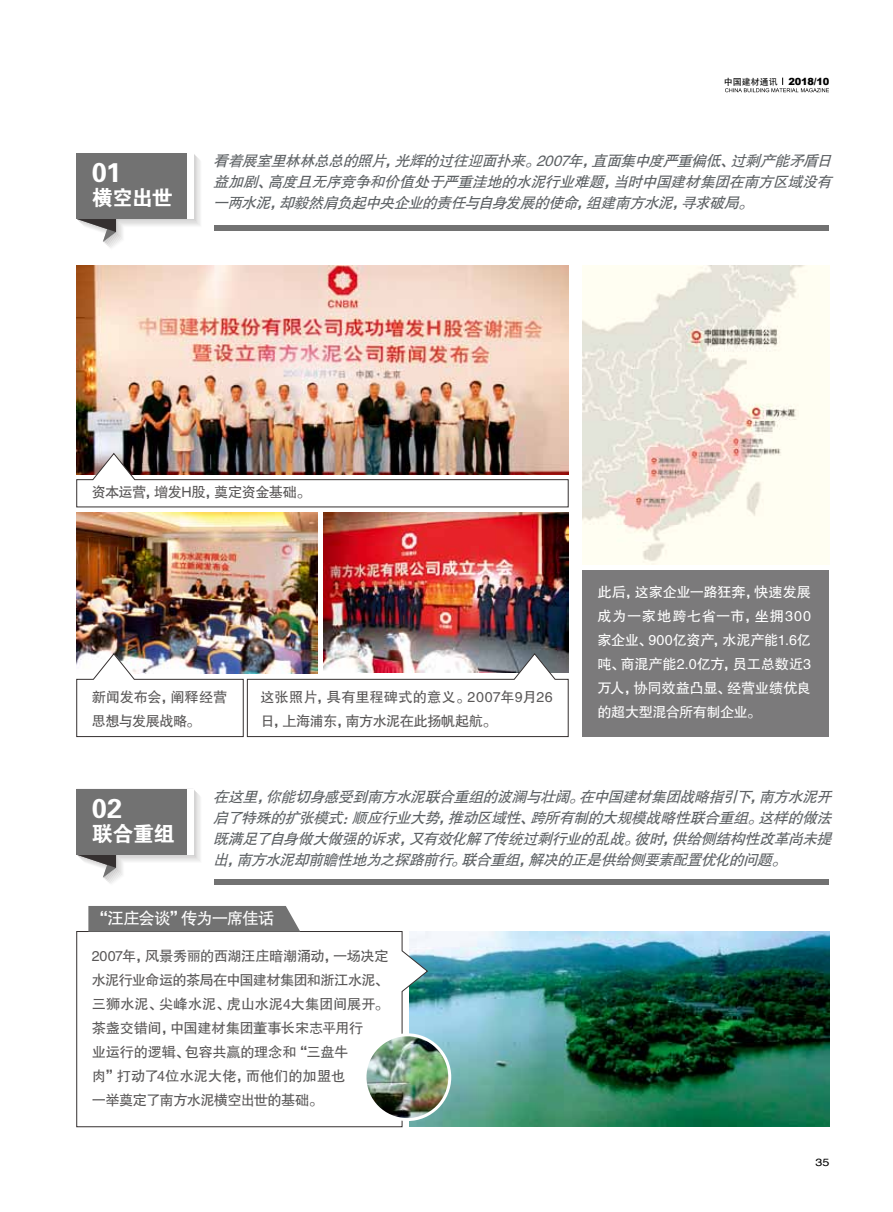
<style>
.page{position:relative;width:893px;height:1212px;background:#fff}
.page>*{position:absolute;margin:0;border:0;box-sizing:border-box;transform-origin:0 0}
.t1{font:27.15px "FZDHTJW GB1 0";color:#fff}
.t2{font:21px "FZDHTJW GB1 0";letter-spacing:-.025em;color:#fff}
.t3{font:16.5px "FZHTJW GB1 0";letter-spacing:-.065em;color:#fff}
.t4{font:italic 15px/21px "FZHTJW GB1 0";color:#5d6164}
.t5{font:14.25px/24px "FZHTJW GB1 0";letter-spacing:-.025em;color:#595757}
.t6{font:14.25px/24px "FZHTJW GB1 0";letter-spacing:-.025em;color:#fff;text-align:justify}
.t7{font:14.25px "FZHTJW GB1 0";letter-spacing:-.05em;color:#595757}
.t8{font:10.5px "Helvetica";color:#000;scale:1.2 1}
.t9{font:900 9.9px "Arial";letter-spacing:-.025em;color:#000}
.s1{font-family:"FZHTJW GB1 0";font-weight:400;font-size:9px}
</style>
<div class="page">
<svg style="left:725px;top:78px;width:104px;height:14px"></svg>
<img style="left:428px;top:932px;width:401px;height:195px">
<svg style="left:76px;top:931px;width:352px;height:196px"></svg>
<img style="left:77px;top:513px;width:240px;height:140px">
<img style="left:323px;top:513px;width:245px;height:140px">
<svg style="left:76px;top:653px;width:492px;height:84px"></svg>
<img style="left:77px;top:266px;width:491px;height:187px">
<img style="left:76px;top:453px;width:492px;height:54px">
<svg style="left:88px;top:906px;width:212px;height:26px;background:#767676"></svg>
<div style="left:583px;top:570px;width:246px;height:166px;background:#7b7a7b"></div>
<div style="left:215px;top:225px;width:614px;height:6px;background:#727272"></div>
<svg style="left:77px;top:154px;width:123px;height:94px"></svg>
<div style="left:77px;top:153px;width:110px;height:66px;background:#727272"></div>
<div style="left:187px;top:153px;width:6px;height:66px;background:#fff"></div>
<div style="left:215px;top:879px;width:614px;height:5px;background:#727272"></div>
<svg style="left:77px;top:790px;width:123px;height:94px"></svg>
<div style="left:77px;top:789px;width:110px;height:66px;background:#727272"></div>
<div style="left:187px;top:789px;width:6px;height:66px;background:#fff"></div>
<img style="left:583px;top:266px;width:246px;height:298px">
<img style="left:365px;top:1035px;width:85px;height:84px;border-radius:42px">
<div style="left:363px;top:1033px;width:88px;height:88px;border:3px solid #fff;border-radius:50%"></div>
<p class="t9" style="left:724px;top:74px;width:107px"><span class="s1">中国建材通讯</span> 2018/10</p>
<p class="t4" style="left:213px;top:150px;width:624px">看着展室里林林总总的照片，光辉的过往迎面扑来。2007年，直面集中度严重偏低、过剩产能矛盾日益加剧、高度且无序竞争和价值处于严重洼地的水泥行业难题，当时中国建材集团在南方区域没有</p>
<h1 class="t1" style="left:92px;top:158px;width:31px">01</h1>
<h2 class="t2" style="left:92px;top:186px;width:82px">横空出世</h2>
<p class="t4" style="left:213px;top:192px;width:546px">一两水泥，却毅然肩负起中央企业的责任与自身发展的使命，组建南方水泥，寻求破局。</p>
<p class="t7" style="left:92px;top:484px;width:220px">资本运营，增发H股，奠定资金基础。</p>
<p class="t5" style="left:92px;top:685px;width:137px">新闻发布会，阐释经营思想与发展战略。</p>
<p class="t5" style="left:260px;top:685px;width:294px">这张照片，具有里程碑式的意义。2007年9月26日，上海浦东，南方水泥在此扬帆起航。</p>
<p class="t6" style="left:597px;top:580px;width:215px">此后，这家企业一路狂奔，快速发展成为一家地跨七省一市，坐拥300家企业、900亿资产，水泥产能1.6亿吨、商混产能2.0亿方，员工总数近3万人，协同效益凸显、经营业绩优良的超大型混合所有制企业。</p>
<h1 class="t1" style="left:92px;top:794px;width:32px">02</h1>
<h2 class="t2" style="left:92px;top:822px;width:84px">联合重组</h2>
<p class="t4" style="left:213px;top:786px;width:624px;text-align:justify">在这里，你能切身感受到南方水泥联合重组的波澜与壮阔。在中国建材集团战略指引下，南方水泥开启了特殊的扩张模式：顺应行业大势，推动区域性、跨所有制的大规模战略性联合重组。这样的做法既满足了自身做大做强的诉求，又有效化解了传统过剩行业的乱战。彼时，供给侧结构性改革尚未提出，南方水泥却前瞻性地为之探路前行。联合重组，解决的正是供给侧要素配置优化的问题。</p>
<p class="t3" style="left:91px;top:909px;width:185px">“汪庄会谈”传为一席佳话</p>
<p class="t5" style="left:92px;top:944px;width:299px">2007年，风景秀丽的西湖汪庄暗潮涌动，一场决定水泥行业命运的茶局在中国建材集团和浙江水泥、三狮水泥、尖峰水泥、虎山水泥4大集团间展开。茶盏交错间，中国建材集团董事长宋志平用行<br>业运行的逻辑、包容共赢的理念和“三盘牛<br>肉”打动了4位水泥大佬，而他们的加盟也<br>一举奠定了南方水泥横空出世的基础。</p>
<p class="t8" style="left:815px;top:1154px;width:13px">35</p>
</div>
